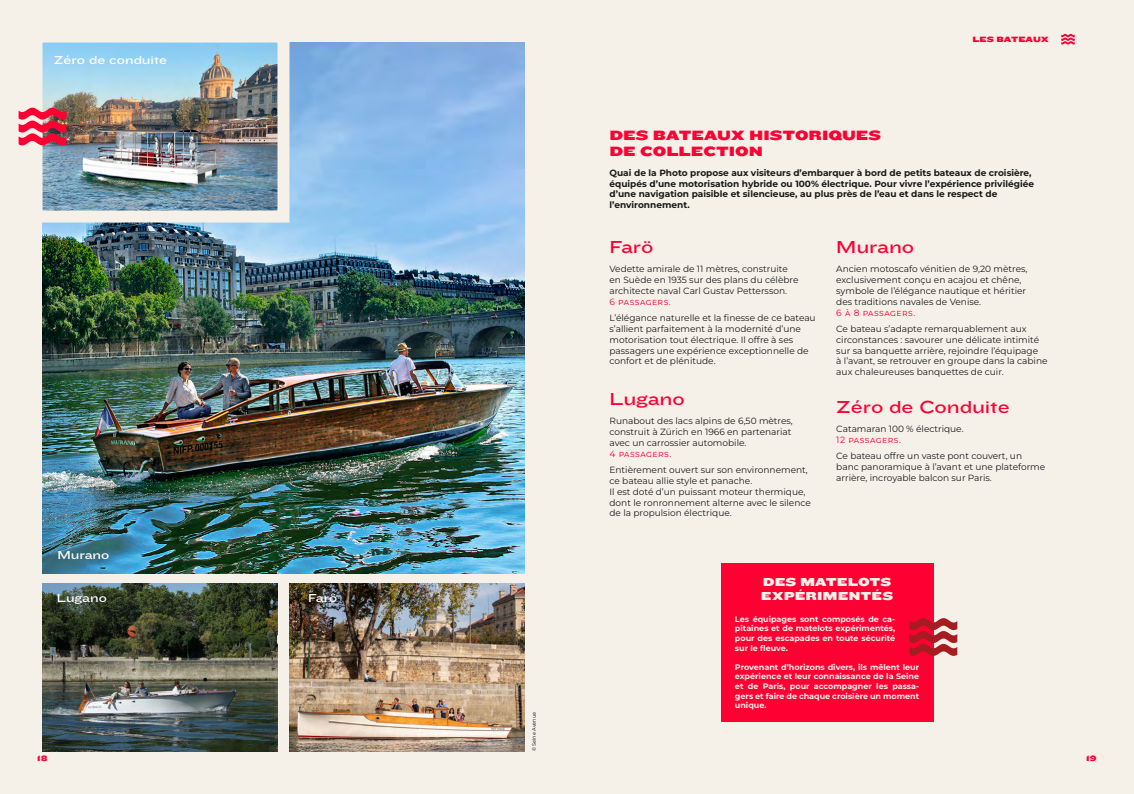
<style>
.page{position:relative;width:1134px;height:794px;background:#f5f1e9}
.page>*{position:absolute;margin:0;border:0;box-sizing:border-box;transform-origin:0 0}
.t1{font:18px "Knockout HTF34 Junior Sumo";color:#f03}
.t2{font:14px/16px "Knockout HTF74 Full Sumo";color:#f03}
.t3{font:12px "Knockout HTF34 Junior Sumo";color:#fff}
.t4{font:12px/14.4px "Knockout HTF74 Full Sumo";color:#f5f1e9}
.t5{font:9px/10.8px "Montserrat";color:#1b1b1a}
.t6{font:700 9px/10.8px "Montserrat";color:#1b1b1a}
.t7{font:9px "Montserrat";letter-spacing:.05em;color:#f03}
.t8{font:700 8px/9.6px "Montserrat";color:#f5f1e9;text-align:justify}
.t9{font:8px "Knockout HTF74 Full Sumo";color:#f03}
.t10{font:5px "Montserrat";color:#000}
</style>
<div class="page">
<img style="left:43px;top:43px;width:481px;height:530px">
<img style="left:289px;top:583px;width:235px;height:168px">
<img style="left:43px;top:583px;width:234px;height:168px">
<div style="left:721px;top:563px;width:212px;height:159px;background:#f03"></div>
<img style="left:30px;top:42px;width:265px;height:186px">
<svg style="left:909px;top:618px;width:48px;height:38px"></svg>
<svg style="left:19px;top:108px;width:47px;height:37px;background:#e2425e"></svg>
<svg style="left:1061px;top:34px;width:14px;height:11px"></svg>
<h3 class="t3" style="left:54px;top:53px;width:115px">Zéro de conduite</h3>
<h3 class="t3" style="left:58px;top:548px;width:53px">Murano</h3>
<h3 class="t3" style="left:57px;top:591px;width:52px">Lugano</h3>
<h3 class="t3" style="left:308px;top:591px;width:31px">Farö</h3>
<p class="t10" style="left:531px;top:751px;width:41px;rotate:-90deg">© Seine Avenue</p>
<h2 class="t2" style="left:609px;top:127px;width:273px">DES BATEAUX HISTORIQUES<br>DE COLLECTION</h2>
<p class="t9" style="left:972px;top:35px;width:78px">LES BATEAUX</p>
<p class="t6" style="left:609px;top:167px;width:426px">Quai de la Photo propose aux visiteurs d’embarquer à bord de petits bateaux de croisière, équipés d’une motorisation hybride ou 100% électrique. Pour vivre l’expérience privilégiée d’une navigation paisible et silencieuse, au plus près de l’eau et dans le respect de l’environnement.</p>
<h1 class="t1" style="left:609px;top:237px;width:46px">Farö</h1>
<p class="t5" style="left:609px;top:263px;width:190px">Vedette amirale de 11 mètres, construite en Suède en 1935 sur des plans du célèbre architecte naval Carl Gustav Pettersson.</p>
<p class="t7" style="left:609px;top:295px;width:63px">6 passagers.</p>
<p class="t5" style="left:609px;top:312px;width:208px">L’élégance naturelle et la finesse de ce bateau s’allient parfaitement à la modernité d’une motorisation tout électrique. Il offre à ses passagers une expérience exceptionnelle de confort et de plénitude.</p>
<h1 class="t1" style="left:609px;top:389px;width:77px">Lugano</h1>
<p class="t5" style="left:609px;top:415px;width:185px">Runabout des lacs alpins de 6,50 mètres, construit à Zürich en 1966 en partenariat avec un carrossier automobile.</p>
<p class="t7" style="left:609px;top:447px;width:63px">4 passagers.</p>
<p class="t5" style="left:609px;top:464px;width:203px">Entièrement ouvert sur son environnement, ce bateau allie style et panache.<br>Il est doté d’un puissant moteur thermique, dont le ronronnement alterne avec le silence de la propulsion électrique.</p>
<h1 class="t1" style="left:836px;top:237px;width:79px">Murano</h1>
<p class="t5" style="left:836px;top:263px;width:193px">Ancien motoscafo vénitien de 9,20 mètres, exclusivement conçu en acajou et chêne, symbole de l’élégance nautique et héritier des traditions navales de Venise.</p>
<p class="t7" style="left:836px;top:306px;width:80px">6 à 8 passagers.</p>
<p class="t5" style="left:836px;top:323px;width:213px">Ce bateau s’adapte remarquablement aux circonstances : savourer une délicate intimité sur sa banquette arrière, rejoindre l’équipage<br>à l’avant, se retrouver en groupe dans la cabine aux chaleureuses banquettes de cuir.</p>
<h1 class="t1" style="left:836px;top:396px;width:175px">Zéro de Conduite</h1>
<p class="t5" style="left:836px;top:423px;width:129px">Catamaran 100 % électrique.</p>
<p class="t7" style="left:836px;top:434px;width:66px">12 passagers.</p>
<p class="t5" style="left:836px;top:450px;width:210px">Ce bateau offre un vaste pont couvert, un banc panoramique à l’avant et une plateforme arrière, incroyable balcon sur Paris.</p>
<h3 class="t4" style="left:761px;top:574px;width:134px">DES MATELOTS<br>EXPÉRIMENTÉS</h3>
<p class="t8" style="left:735px;top:614px;width:162px">Les équipages sont composés de ca&shy;pitaines et de matelots expérimentés, pour des escapades en toute sécurité sur le fleuve.</p>
<p class="t8" style="left:735px;top:662px;width:186px">Provenant d’horizons divers, ils mêlent leur expérience et leur connaissance de la Seine et de Paris, pour accompagner les passa&shy;gers et faire de chaque croisière un moment unique.</p>
<p class="t9" style="left:37px;top:754px;width:12px">18</p>
<p class="t9" style="left:1086px;top:754px;width:12px">19</p>
</div>
